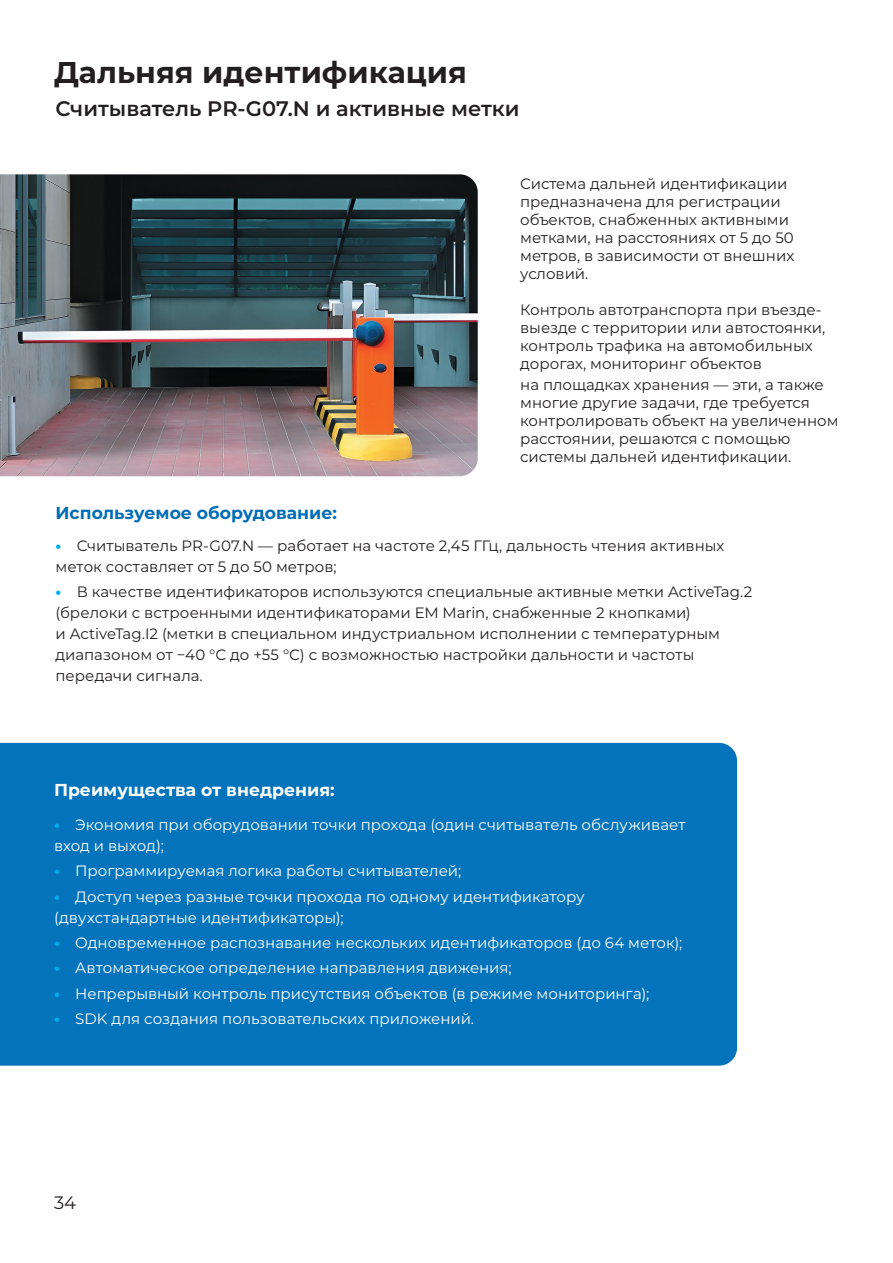
<style>
.page{position:relative;width:893px;height:1263px;background:#fff}
.page>*{position:absolute;margin:0;border:0;box-sizing:border-box;transform-origin:0 0}
.Заголовок{font:700 30px "Montserrat";color:#231f20}
.Подзаголовок{font:600 21px "Montserrat";color:#231f20}
.t1{font:18px "Montserrat";color:#231f20}
.Заголовок_текста{font:700 17.25px "Montserrat";color:#006db5}
.Заголовок_текста-2{font:700 17.25px "Montserrat";color:#fff}
.t2{font:15px/18px "Montserrat";color:#231f20}
.t3{font:15px/21px "Montserrat";color:#fff}
.s1{font-weight:800;color:#00aeef}
</style>
<div class="page">
<div style="left:0;top:743px;width:737px;height:323px;background:#0373bb"></div>
<img style="left:0;top:174px;width:478px;height:302px">
<p class="Заголовок" style="left:54px;top:51px;width:415px">Дальняя идентификация</p>
<p class="Подзаголовок" style="left:55px;top:93px;width:466px">Считыватель PR-G07.N и активные метки</p>
<p class="Заголовок_текста" style="left:55px;top:501px;width:283px">Используемое оборудование:</p>
<p class="t2" style="left:520px;top:174px;width:276px">Система дальней идентификации предназначена для регистрации объектов, снабженных активными метками, на расстояниях от 5 до 50 метров, в зависимости от внешних условий.</p>
<p class="t2" style="left:520px;top:300px;width:307px">Контроль автотранспорта при въезде&shy;выезде с территории или автостоянки, контроль трафика на автомобильных дорогах, мониторинг объектов</p>
<p class="t2" style="left:520px;top:375px;width:320px">на площадках хранения — эти, а также многие другие задачи, где требуется контролировать объект на увеличенном расстоянии, решаются с помощью системы дальней идентификации.</p>
<p class="t2" style="left:55px;top:535px;width:670px;line-height:21px"><span class="s1">•</span> Считыватель PR-G07.N — работает на частоте 2,45 ГГц, дальность чтения активных меток составляет от 5 до 50 метров;</p>
<p class="t2" style="left:55px;top:581px;width:698px;line-height:21px"><span class="s1">•</span> В качестве идентификаторов используются специальные активные метки ActiveTag.2 (брелоки с встроенными идентификаторами EM Marin, снабженные 2 кнопками)<br>и ActiveTag.I2 (метки в специальном индустриальном исполнении с температурным диапазоном от −40 °С до +55 °С) с возможностью настройки дальности и частоты передачи сигнала.</p>
<p class="Заголовок_текста-2" style="left:54px;top:778px;width:282px">Преимущества от внедрения:</p>
<p class="t3" style="left:54px;top:814px;width:633px"><span class="s1">•</span> Экономия при оборудовании точки прохода (один считыватель обслуживает вход и выход);</p>
<p class="t3" style="left:54px;top:860px;width:409px"><span class="s1">•</span> Программируемая логика работы считывателей;</p>
<p class="t3" style="left:54px;top:885px;width:532px"><span class="s1">•</span> Доступ через разные точки прохода по одному идентификатору (двухстандартные идентификаторы);</p>
<p class="t3" style="left:54px;top:932px;width:630px"><span class="s1">•</span> Одновременное распознавание нескольких идентификаторов (до 64 меток);</p>
<p class="t3" style="left:54px;top:957px;width:459px"><span class="s1">•</span> Автоматическое определение направления движения;</p>
<p class="t3" style="left:54px;top:982px;width:597px"><span class="s1">•</span> Непрерывный контроль присутствия объектов (в режиме мониторинга);</p>
<p class="t3" style="left:54px;top:1007px;width:422px"><span class="s1">•</span> SDK для создания пользовательских приложений.</p>
<p class="t1" style="left:54px;top:1190px;width:24px">34</p>
</div>
